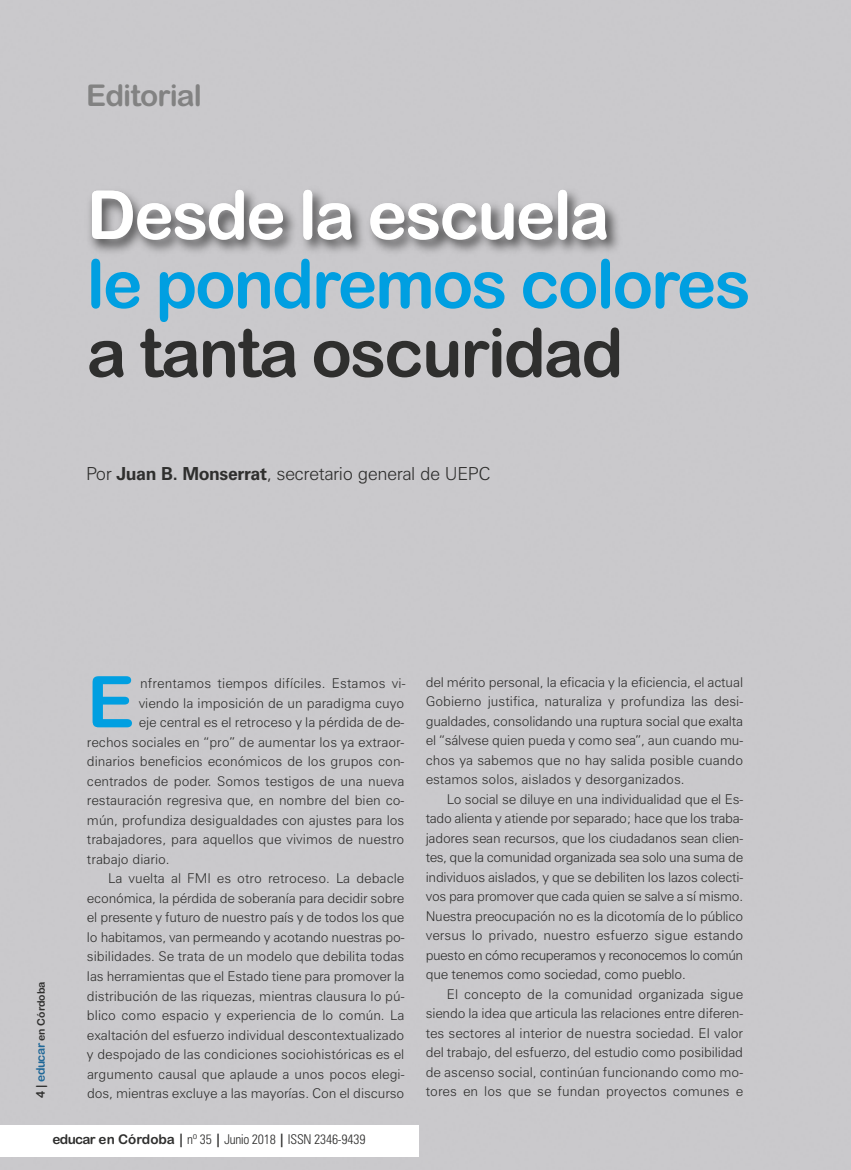
<style>
.page{position:relative;width:851px;height:1170px;background:#fff}
.page>*{position:absolute;margin:0;border:0;box-sizing:border-box;transform-origin:0 0}
.t1{font:71.4px "Arial Rounded MT Bold";color:#009fe1}
.t2{font:67.5px "Arial Rounded MT Bold";letter-spacing:-.03em;color:#009fe1}
.t3{font:67.5px "Arial Rounded MT Bold";letter-spacing:-.03em;color:#2f2f2e}
.t4{font:67.5px "Arial Rounded MT Bold";letter-spacing:-.03em;color:#fff}
.t5{font:30px "Arial Rounded MT Bold";letter-spacing:-.03em;color:#828282}
.t6{font:300 18px "Zurich BT";letter-spacing:-.02em;color:#2f2f2e}
.t7{font:300 13.5px/19.5px "Zurich BT";color:#2f2f2e;text-align:justify}
.t8{font:300 condensed 13.5px "Zurich BT";letter-spacing:-.02em;color:#2f2f2e}
.t9{font:10.5px "Arial Rounded MT Bold";color:#2f2f2e}
.s1{font-weight:700}
.s2{font-size:12px}
.s3{font-size:12px;color:#206898}
.s4{font-family:"Arial Rounded MT Bold";font-weight:400;font-stretch:normal}
</style>
<div class="page">
<img style="left:74px;top:175px;width:750px;height:117px">
<h3 class="t5" style="left:86px;top:78px;width:117px">Editorial</h3>
<h2 class="t4" style="left:87px;top:176px;width:524px">Desde la escuela</h2>
<h2 class="t2" style="left:87px;top:245px;width:665px">le pondremos colores</h2>
<h2 class="t3" style="left:87px;top:314px;width:538px">a tanta oscuridad</h2>
<h3 class="t6" style="left:86px;top:463px;width:405px">Por <span class="s1">Juan B. Monserrat</span>, secretario general de UEPC</h3>
<p class="t9" style="left:35px;top:1098px;width:118px;rotate:-90deg"><span class="s2">4 |</span> <span class="s3">educar</span> en Córdoba</p>
<h1 class="t1" style="left:87px;top:661px;width:49px">E</h1>
<p class="t7" style="left:140px;top:674px;width:267px">nfrentamos tiempos difíciles. Estamos vi-</p>
<p class="t7" style="left:139px;top:693px;width:267px">viendo la imposición de un paradigma cuyo</p>
<p class="t7" style="left:139px;top:713px;width:267px">eje central es el retroceso y la pérdida de de-</p>
<p class="t7" style="left:87px;top:732px;width:319px">rechos sociales en “pro” de aumentar los ya extraor-</p>
<p class="t7" style="left:87px;top:752px;width:319px">dinarios beneficios económicos de los grupos con-</p>
<p class="t7" style="left:87px;top:771px;width:319px">centrados de poder. Somos testigos de una nueva</p>
<p class="t7" style="left:87px;top:791px;width:319px">restauración regresiva que, en nombre del bien co-</p>
<p class="t7" style="left:87px;top:810px;width:319px">mún, profundiza desigualdades con ajustes para los</p>
<p class="t7" style="left:87px;top:830px;width:319px">trabajadores, para aquellos que vivimos de nuestro</p>
<p class="t7" style="left:87px;top:849px;width:84px">trabajo diario.</p>
<p class="t7" style="left:108px;top:869px;width:297px">La vuelta al FMI es otro retroceso. La debacle</p>
<p class="t7" style="left:87px;top:888px;width:319px">económica, la pérdida de soberanía para decidir sobre</p>
<p class="t7" style="left:87px;top:908px;width:319px">el presente y futuro de nuestro país y de todos los que</p>
<p class="t7" style="left:87px;top:927px;width:319px">lo habitamos, van permeando y acotando nuestras po-</p>
<p class="t7" style="left:87px;top:947px;width:319px">sibilidades. Se trata de un modelo que debilita todas</p>
<p class="t7" style="left:87px;top:966px;width:319px">las herramientas que el Estado tiene para promover la</p>
<p class="t7" style="left:87px;top:985px;width:319px">distribución de las riquezas, mientras clausura lo pú-</p>
<p class="t7" style="left:87px;top:1005px;width:319px">blico como espacio y experiencia de lo común. La</p>
<p class="t7" style="left:87px;top:1024px;width:319px">exaltación del esfuerzo individual descontextualizado</p>
<p class="t7" style="left:87px;top:1044px;width:319px">y despojado de las condiciones sociohistóricas es el</p>
<p class="t7" style="left:87px;top:1063px;width:319px">argumento causal que aplaude a unos pocos elegi-</p>
<p class="t7" style="left:87px;top:1083px;width:319px">dos, mientras excluye a las mayorías. Con el discurso</p>
<p class="t7" style="left:425px;top:672px;width:319px">del mérito personal, la eficacia y la eficiencia, el actual Gobierno justifica, naturaliza y profundiza las desi&shy;gualdades, consolidando una ruptura social que exalta el “sálvese quien pueda y como sea”, aun cuando mu&shy;chos ya sabemos que no hay salida posible cuando estamos solos, aislados y desorganizados.</p>
<p class="t7" style="left:425px;top:789px;width:319px;text-indent:21px">Lo social se diluye en una individualidad que el Es&shy;tado alienta y atiende por separado; hace que los traba&shy;jadores sean recursos, que los ciudadanos sean clien&shy;tes, que la comunidad organizada sea solo una suma de individuos aislados, y que se debiliten los lazos colecti&shy;vos para promover que cada quien se salve a sí mismo.<br>Nuestra preocupación no es la dicotomía de lo público versus lo privado, nuestro esfuerzo sigue estando puesto en cómo recuperamos y reconocemos lo común que tenemos como sociedad, como pueblo.</p>
<p class="t7" style="left:425px;top:984px;width:319px;text-indent:21px">El concepto de la comunidad organizada sigue siendo la idea que articula las relaciones entre diferen&shy;tes sectores al interior de nuestra sociedad. El valor del trabajo, del esfuerzo, del estudio como posibilidad de ascenso social, continúan funcionando como mo&shy;tores en los que se fundan proyectos comunes e</p>
<p class="t8" style="left:52px;top:1131px;width:314px"><span class="s4">educar en Córdoba</span> <span class="s1">|</span> nº 35 <span class="s1">|</span> Junio 2018 <span class="s1">|</span> ISSN 2346-9439</p>
</div>
